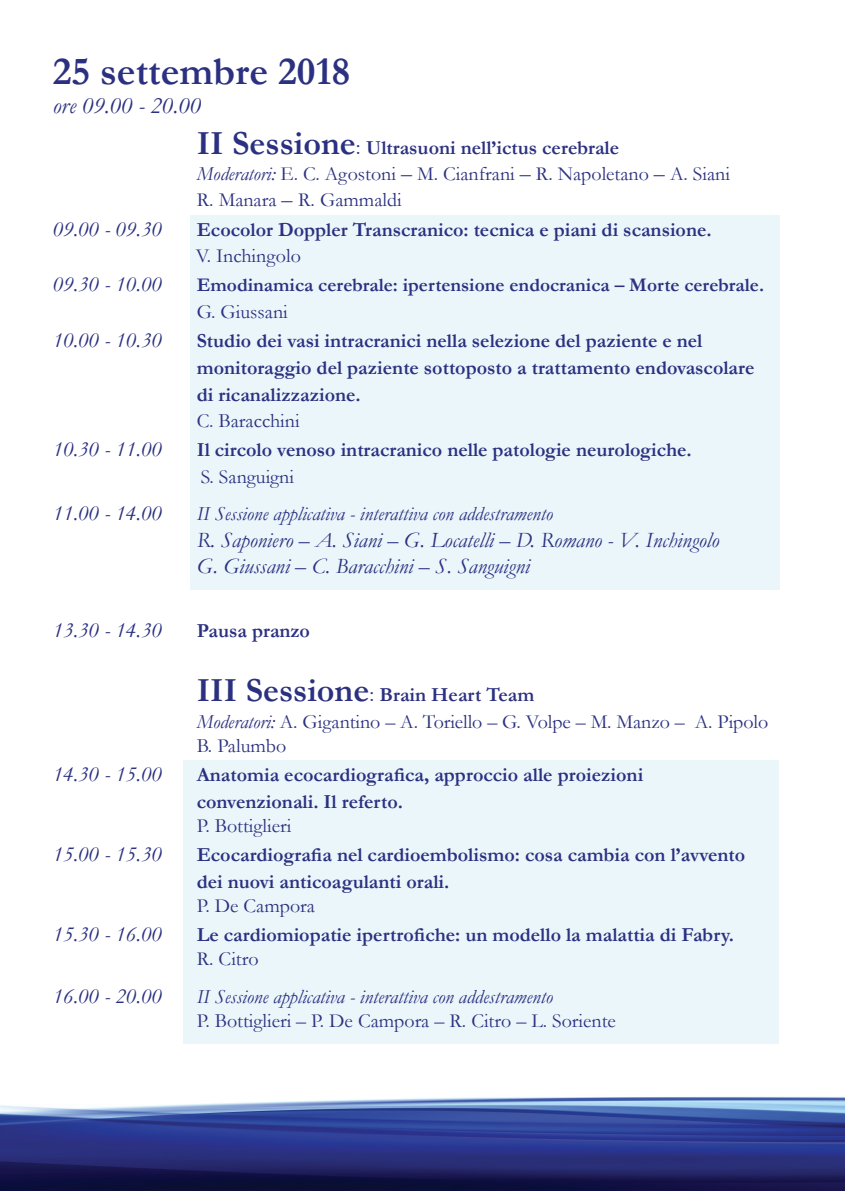
<style>
.page{position:relative;width:845px;height:1191px;background:#fff}
.page>*{position:absolute;margin:0;border:0;box-sizing:border-box;transform-origin:0 0}
.t1{font:700 40px "Garamond";color:#2b3180}
.t2{font:italic 24px "Garamond";color:#2b3180}
.t3{font:italic 22px/26.4px "Garamond";color:#2b3180}
.t4{font:700 20px/26.8px "Garamond";color:#2b3180}
.t5{font:20px/26.4px "Garamond";color:#2b3180}
.t6{font:italic 20px "Garamond";color:#2b3180}
.t7{font:700 19.4px "Garamond";color:#2b3180}
.s1{font-weight:700;font-size:34px}
.s2{font-size:22px}
.s3{font-weight:700}
.s4{font-style:italic}
.s5{font-style:italic;font-size:22px}
</style>
<div class="page">
<img style="left:0;top:1097px;width:845px;height:93px">
<div style="left:190px;top:215px;width:589px;height:374px;background:#ebf6fb"></div>
<div style="left:184px;top:760px;width:595px;height:284px;background:#ebf6fb"></div>
<h1 class="t1" style="left:53px;top:47px;width:299px">25 settembre 2018</h1>
<p class="t2" style="left:53px;top:91px;width:150px">ore 09.00 - 20.00</p>
<p class="t5" style="left:197px;top:134px;width:535px"><span class="s1">II Sessione</span><span class="s2">:</span> <span class="s3">Ultrasuoni nell’ictus cerebrale<br></span><span class="s4">Moderatori:</span> E. C. Agostoni <span class="s5">–</span> M. Cianfrani <span class="s5">–</span> R. Napoletano <span class="s5">–</span> A. Siani<br>R. Manara <span class="s5">–</span> R. Gammaldi</p>
<p class="t3" style="left:53px;top:215px;width:110px">09.00 - 09.30</p>
<p class="t4" style="left:197px;top:215px;width:516px">Ecocolor Doppler Transcranico: tecnica e piani di scansione.</p>
<p class="t5" style="left:196px;top:242px;width:107px">V. Inchingolo</p>
<p class="t3" style="left:53px;top:271px;width:110px">09.30 - 10.00</p>
<p class="t7" style="left:197px;top:273px;width:569px">Emodinamica cerebrale: ipertensione endocranica – Morte cerebrale.</p>
<p class="t5" style="left:197px;top:298px;width:92px">G. Giussani</p>
<p class="t3" style="left:53px;top:326px;width:110px">10.00 - 10.30</p>
<p class="t4" style="left:197px;top:327px;width:559px">Studio dei vasi intracranici nella selezione del paziente e nel monitoraggio del paziente sottoposto a trattamento endovascolare di ricanalizzazione.</p>
<p class="t5" style="left:197px;top:407px;width:104px">C. Baracchini</p>
<p class="t3" style="left:53px;top:436px;width:110px">10.30 - 11.00</p>
<p class="t4" style="left:197px;top:436px;width:496px">Il circolo venoso intracranico nelle patologie neurologiche.</p>
<p class="t5" style="left:201px;top:463px;width:95px">S. Sanguigni</p>
<p class="t3" style="left:53px;top:500px;width:110px">11.00 - 14.00</p>
<p class="t6" style="left:197px;top:502px;width:357px">II Sessione applicativa - interattiva con addestramento</p>
<p class="t3" style="left:197px;top:526px;width:524px">R. Saponiero – A. Siani – G. Locatelli – D. Romano - V. Inchingolo<br>G. Giussani – C. Baracchini – S. Sanguigni</p>
<p class="t3" style="left:53px;top:617px;width:110px">13.30 - 14.30</p>
<p class="t4" style="left:197px;top:617px;width:115px">Pausa pranzo</p>
<p class="t5" style="left:197px;top:681px;width:573px"><span class="s1">III Sessione</span><span class="s2">:</span> <span class="s3">Brain Heart Team<br></span><span class="s4">Moderatori:</span> A. Gigantino – A. Toriello – G. Volpe – M. Manzo – A. Pipolo</p>
<p class="t5" style="left:197px;top:732px;width:91px">B. Palumbo</p>
<p class="t3" style="left:53px;top:760px;width:110px">14.30 - 15.00</p>
<p class="t4" style="left:197px;top:761px;width:448px">Anatomia ecocardiografica, approccio alle proiezioni convenzionali. Il referto.</p>
<p class="t5" style="left:197px;top:812px;width:96px">P. Bottiglieri</p>
<p class="t3" style="left:53px;top:840px;width:110px">15.00 - 15.30</p>
<p class="t4" style="left:197px;top:841px;width:550px">Ecocardiografia nel cardioembolismo: cosa cambia con l’avvento dei nuovi anticoagulanti orali.</p>
<p class="t5" style="left:197px;top:892px;width:120px">P. De Campora</p>
<p class="t3" style="left:53px;top:920px;width:110px">15.30 - 16.00</p>
<p class="t4" style="left:197px;top:921px;width:538px">Le cardiomiopatie ipertrofiche: un modello la malattia di Fabry.</p>
<p class="t5" style="left:197px;top:945px;width:63px">R. Citro</p>
<p class="t3" style="left:53px;top:982px;width:110px">16.00 - 20.00</p>
<p class="t6" style="left:197px;top:984px;width:357px">II Sessione applicativa - interattiva con addestramento</p>
<p class="t5" style="left:197px;top:1007px;width:421px">P. Bottiglieri – P. De Campora – R. Citro – L. Soriente</p>
</div>
